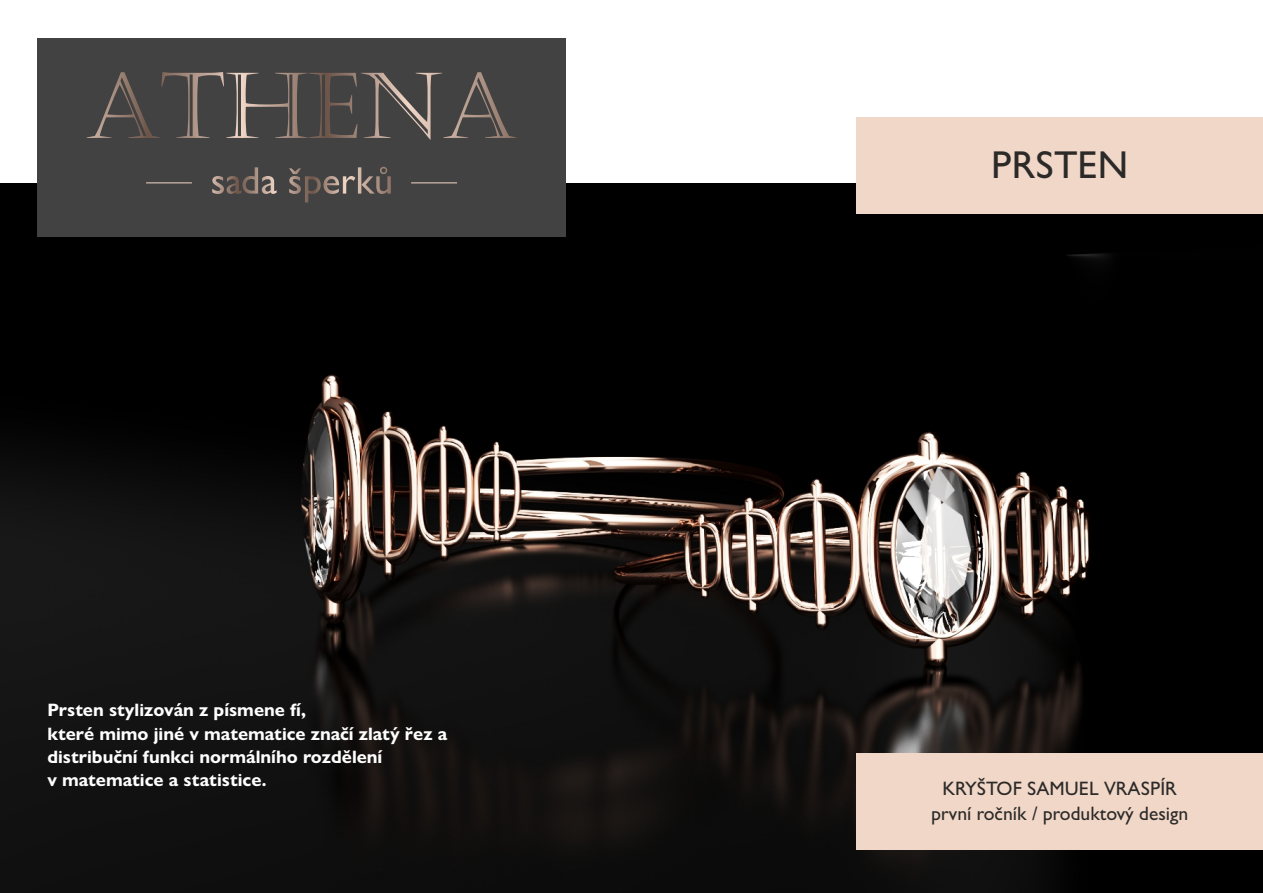
<style>
.page{position:relative;width:1263px;height:893px;background:#fff}
.page>*{position:absolute;margin:0;border:0;box-sizing:border-box;transform-origin:0 0}
.t1{font:39px "Gill Sans Nova";color:#2b2a29}
.t2{font:19.5px/25.3px "Gill Sans Nova";color:#2b2a29;text-align:center}
.t3{font:700 18px/23.4px "Gill Sans Nova";color:#fefefe}
</style>
<div class="page">
<img style="left:0;top:183px;width:1263px;height:710px">
<div style="left:38px;top:38px;width:527px;height:199px;background:#434242"></div>
<svg style="left:86px;top:72px;width:431px;height:68px"></svg>
<svg style="left:212px;top:166px;width:179px;height:37px"></svg>
<hr style="left:146px;top:182px;width:46px;height:1px;background:#f1d7c7">
<hr style="left:411px;top:182px;width:46px;height:1px;background:#f1d7c7">
<div style="left:857px;top:753px;width:406px;height:96px;background:#f1d7c7"></div>
<div style="left:857px;top:117px;width:406px;height:96px;background:#f1d7c7"></div>
<p class="t3" style="left:47px;top:700px;width:401px">Prsten stylizován z písmene fí,<br>které mimo jiné v matematice značí zlatý řez a distribuční funkci normálního rozdělení<br>v matematice a statistice.</p>
<h1 class="t1" style="left:991px;top:152px;width:139px">PRSTEN</h1>
<p class="t2" style="left:931px;top:778px;width:259px">KRYŠTOF SAMUEL VRASPÍR první ročník / produktový design</p>
</div>
